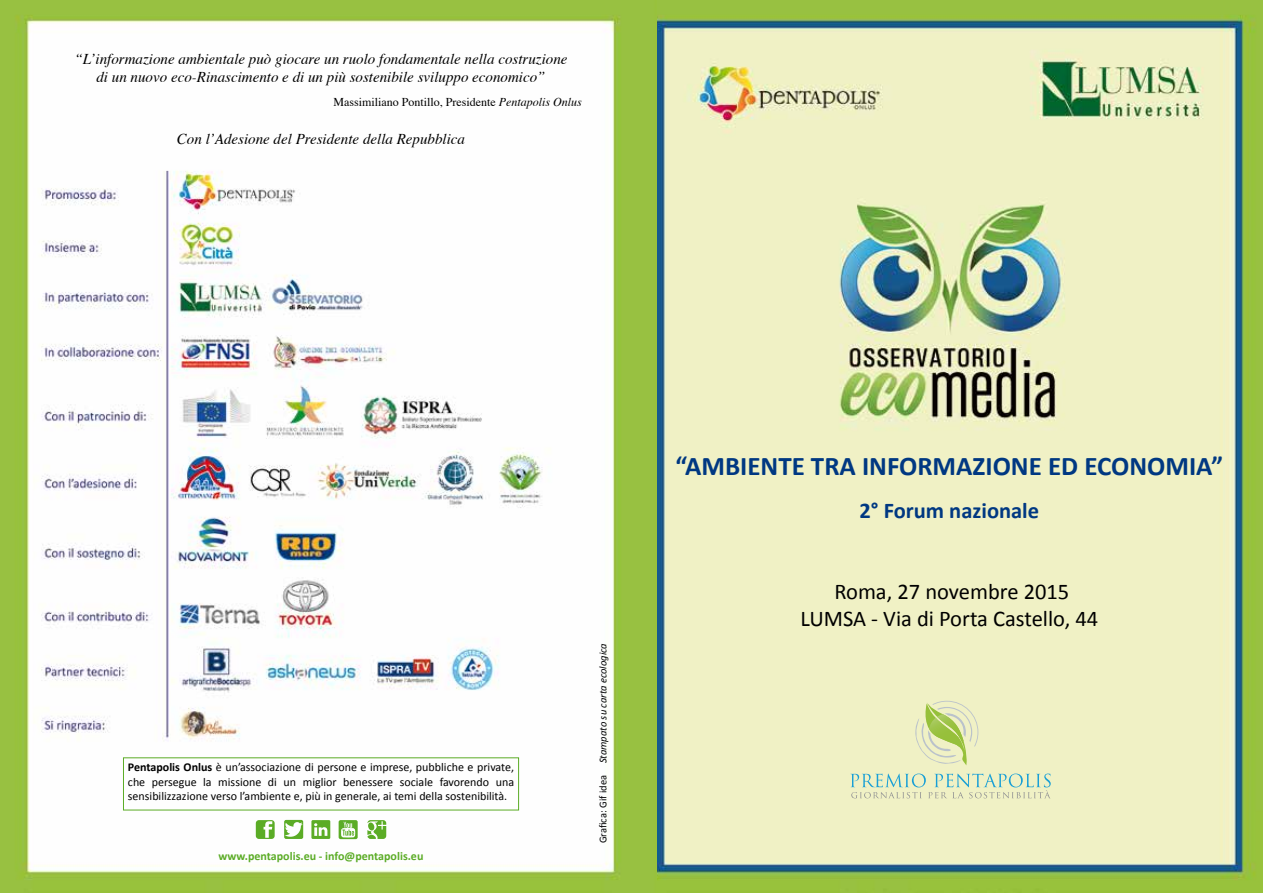
<style>
.page{position:relative;width:1263px;height:893px;background:#fff}
.page>*{position:absolute;margin:0;border:0;box-sizing:border-box;transform-origin:0 0}
.t1{font:700 27px "Calibri";color:#003882}
.t2{font:22.5px/27px "Calibri";color:#000;text-align:center}
.t3{font:700 22.5px "Calibri";color:#003882}
.t4{font:italic 15px/18px "Times";color:#000;text-align:center}
.t5{font:12px/14.4px "Calibri";color:#000;text-align:justify}
.t6{font:12px "Times";color:#000}
.t7{font:700 12px "Calibri";color:#5bac26}
.t8{font:italic 10.5px "Calibri";color:#000}
.s1{font-style:italic}
.s2{font-weight:700}
.s3{font-style:normal}
</style>
<div class="page">
<img style="left:657px;top:0;width:606px;height:893px">
<svg style="left:850px;top:773px;width:201px;height:25px;background:#d3e3c4"></svg>
<svg style="left:915px;top:701px;width:63px;height:64px;background:#d8e2a9"></svg>
<img style="left:0;top:0;width:657px;height:893px">
<svg style="left:367px;top:820px;width:19px;height:19px"></svg>
<svg style="left:311px;top:820px;width:19px;height:19px"></svg>
<svg style="left:284px;top:820px;width:19px;height:19px"></svg>
<svg style="left:256px;top:820px;width:19px;height:19px"></svg>
<svg style="left:339px;top:820px;width:19px;height:19px"></svg>
<p class="t4" style="left:74px;top:49px;width:495px">“L’informazione ambientale può giocare un ruolo fondamentale nella costruzione di un nuovo eco-Rinascimento e di un più sostenibile sviluppo economico”</p>
<p class="t6" style="left:333px;top:91px;width:250px">Massimiliano Pontillo, Presidente <span class="s1">Pentapolis Onlus</span></p>
<p class="t4" style="left:177px;top:129px;width:290px">Con l’Adesione del Presidente della Repubblica</p>
<p class="t5" style="left:128px;top:759px;width:388px"><span class="s2">Pentapolis Onlus</span> è un’associazione di persone e imprese, pubbliche e private, che persegue la missione di un miglior benessere sociale favorendo una sensibilizzazione verso l’ambiente e, più in generale, ai temi della sostenibilità.</p>
<p class="t7" style="left:219px;top:849px;width:206px">www.pentapolis.eu - info@pentapolis.eu</p>
<p class="t8" style="left:596px;top:843px;width:201px;rotate:-90deg"><span class="s3">Grafica: Gif idea</span> Stampato su carta ecologica</p>
<h1 class="t1" style="left:675px;top:450px;width:549px">“AMBIENTE TRA INFORMAZIONE ED ECONOMIA”</h1>
<h2 class="t3" style="left:859px;top:497px;width:181px">2° Forum nazionale</h2>
<h2 class="t2" style="left:800px;top:577px;width:299px">Roma, 27 novembre 2015<br>LUMSA - Via di Porta Castello, 44</h2>
</div>
